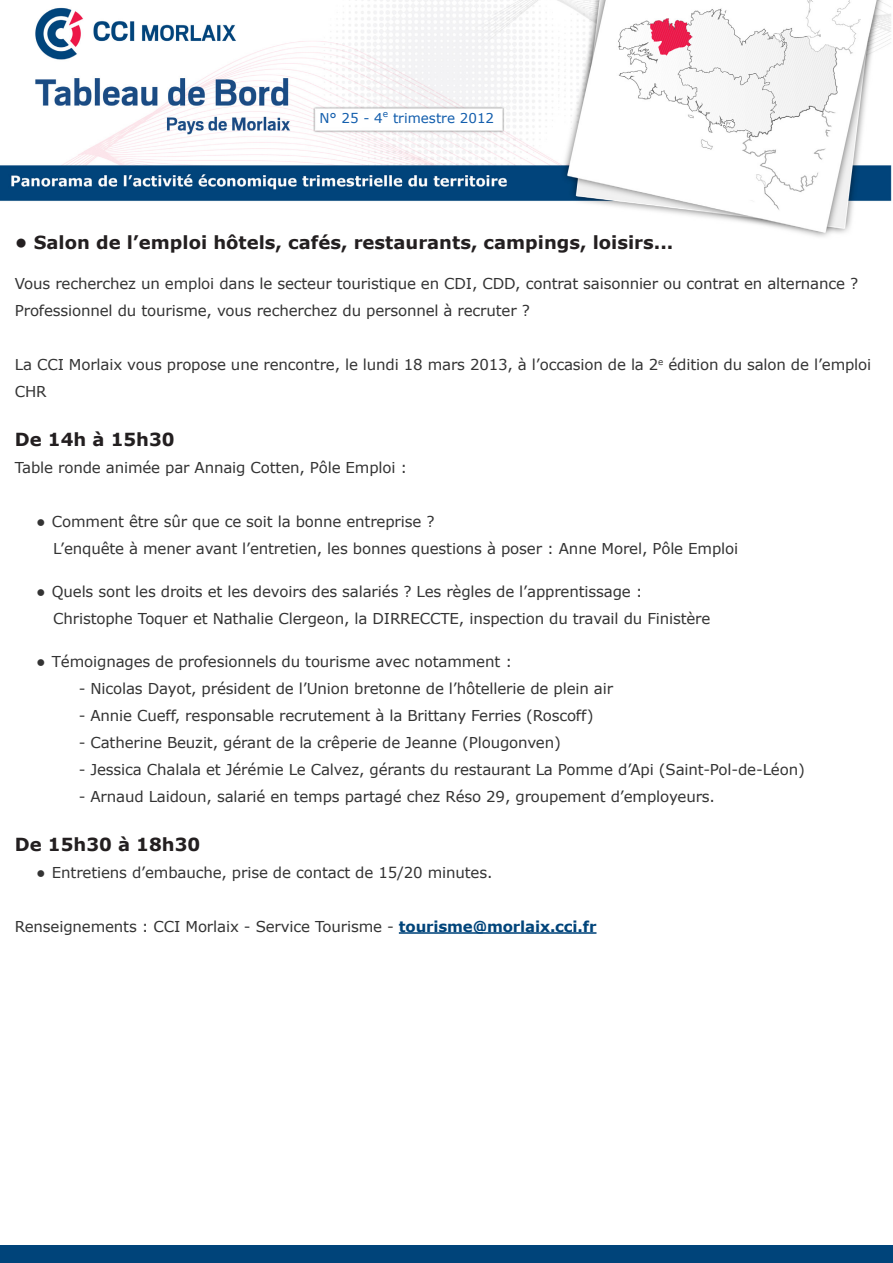
<style>
.page{position:relative;width:893px;height:1263px;background:#fff}
.page>*{position:absolute;margin:0;border:0;box-sizing:border-box;transform-origin:0 0}
.titre_H4{font:700 18px "Verdana";color:#231f20}
.titre_H3{font:700 18px "Verdana";color:#231f20}
.content{font:15px/27px "Verdana";letter-spacing:-.01em;color:#333}
.t1{font:13.5px "Verdana";color:#135ead}
.s1{font-weight:700;font-size:13.5px}
.s2{font-weight:700;color:#00447a}
</style>
<div class="page">
<img style="left:0;top:0;width:892px;height:237px">
<div style="left:0;top:1246px;width:893px;height:17px;background:#00447a"></div>
<hr style="left:399px;top:932px;width:197px;height:2px;background:#00447a">
<p class="t1" style="left:319px;top:109px;width:176px">N° 25 - 4<sup>e</sup> trimestre 2012</p>
<p class="titre_H4" style="left:15px;top:230px;width:660px">• Salon de l’emploi hôtels, cafés, restaurants, campings, loisirs...</p>
<p class="content" style="left:15px;top:270px;width:845px">Vous recherchez un emploi dans le secteur touristique en CDI, CDD, contrat saisonnier ou contrat en alternance ?</p>
<p class="content" style="left:15px;top:297px;width:517px">Professionnel du tourisme, vous recherchez du personnel à recruter ?</p>
<p class="content" style="left:15px;top:351px;width:858px">La CCI Morlaix vous propose une rencontre, le lundi 18 mars 2013, à l’occasion de la 2<sup>e</sup> édition du salon de l’emploi<br>CHR</p>
<p class="titre_H3" style="left:15px;top:427px;width:161px">De 14h à 15h30</p>
<p class="content" style="left:15px;top:454px;width:394px">Table ronde animée par Annaig Cotten, Pôle Emploi :</p>
<p class="content" style="left:36px;top:508px;width:400px"><span class="s1">•</span> Comment être sûr que ce soit la bonne entreprise ?</p>
<p class="content" style="left:53px;top:535px;width:687px">L’enquête à mener avant l’entretien, les bonnes questions à poser : Anne Morel, Pôle Emploi</p>
<p class="content" style="left:36px;top:578px;width:608px"><span class="s1">•</span> Quels sont les droits et les devoirs des salariés ? Les règles de l’apprentissage :</p>
<p class="content" style="left:53px;top:605px;width:659px">Christophe Toquer et Nathalie Clergeon, la DIRRECCTE, inspection du travail du Finistère</p>
<p class="content" style="left:36px;top:648px;width:477px"><span class="s1">•</span> Témoignages de profesionnels du tourisme avec notamment :</p>
<p class="content" style="left:79px;top:675px;width:536px">- Nicolas Dayot, président de l’Union bretonne de l’hôtellerie de plein air</p>
<p class="content" style="left:79px;top:702px;width:517px">- Annie Cueff, responsable recrutement à la Brittany Ferries (Roscoff)</p>
<p class="content" style="left:79px;top:729px;width:484px">- Catherine Beuzit, gérant de la crêperie de Jeanne (Plougonven)</p>
<p class="content" style="left:79px;top:756px;width:728px">- Jessica Chalala et Jérémie Le Calvez, gérants du restaurant La Pomme d’Api (Saint-Pol-de-Léon)</p>
<p class="content" style="left:79px;top:783px;width:638px">- Arnaud Laidoun, salarié en temps partagé chez Réso 29, groupement d’employeurs.</p>
<p class="titre_H3" style="left:15px;top:832px;width:187px">De 15h30 à 18h30</p>
<p class="content" style="left:36px;top:859px;width:458px"><span class="s1">•</span> Entretiens d’embauche, prise de contact de 15/20 minutes.</p>
<p class="content" style="left:15px;top:913px;width:583px">Renseignements : CCI Morlaix - Service Tourisme - <span class="s2">tourisme@morlaix.cci.fr</span></p>
</div>
